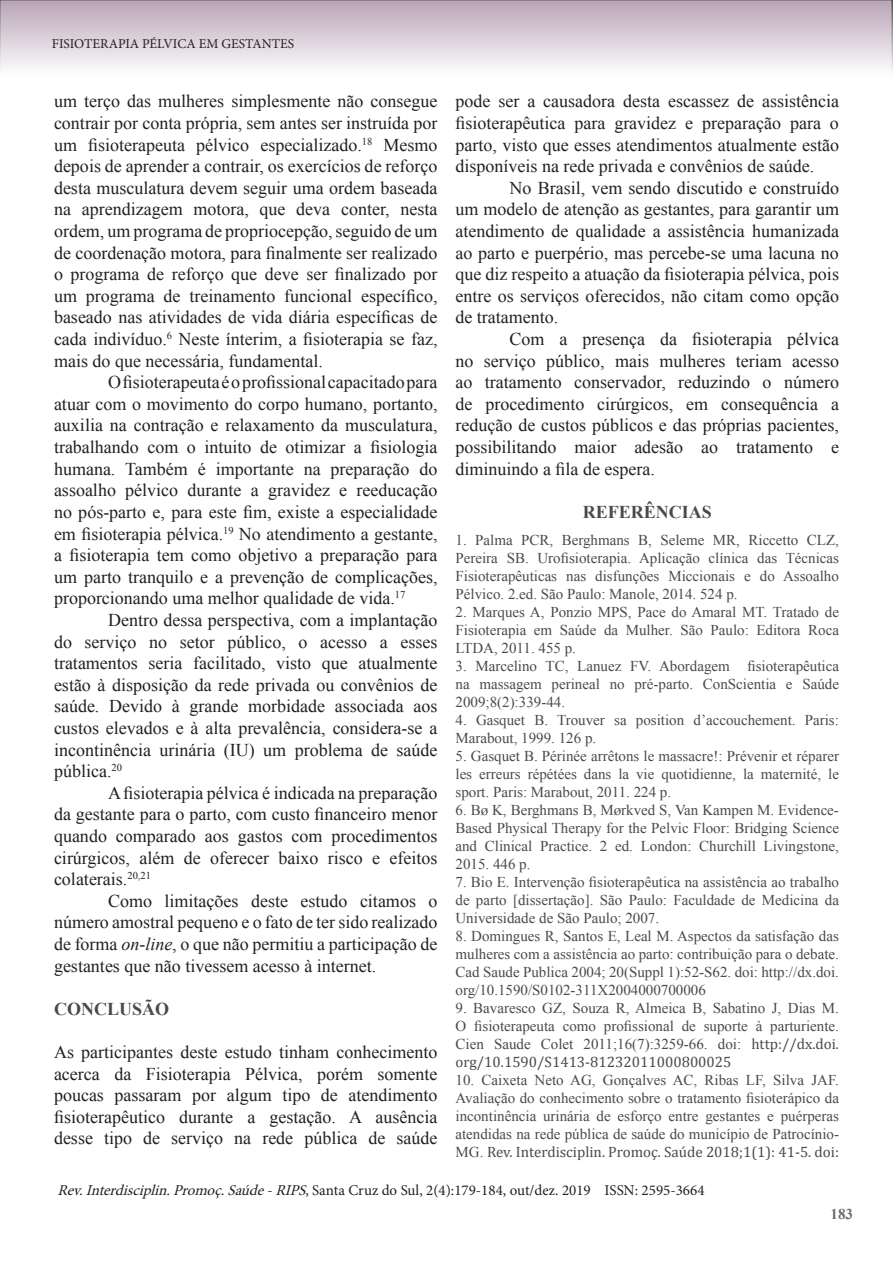
<style>
.page{position:relative;width:893px;height:1263px;background:#fff}
.page>*{position:absolute;margin:0;border:0;box-sizing:border-box;transform-origin:0 0}
.Parágrafo_da_Lista{font:18px/21.6px "Times New Roman";color:#231f20;text-align:justify}
.t1{font:700 18px "Times New Roman";color:#494a4b}
.t2{font:15px/18px "Times New Roman";color:#494a4b;text-align:justify}
.t3{font:15px "Minion Pro";color:#231f20}
.t4{font:700 15px "Times New Roman";color:#6c6d70}
.t5{font:13.5px "Minion Pro";color:#231f20}
.s1{font-style:italic}
.s2{font-family:"Cambria"}
</style>
<div class="page">
<svg style="left:0;top:0;width:893px;height:72px;background:#d8cdd7"></svg>
<p class="t5" style="left:52px;top:35px;width:244px">FISIOTERAPIA PÉLVICA EM GESTANTES</p>
<p class="Parágrafo_da_Lista" style="left:54px;top:90px;width:385px">um terço das mulheres simplesmente não consegue contrair por conta própria, sem antes ser instruída por um fisioterapeuta pélvico especializado.<sup>18</sup> Mesmo depois de aprender a contrair, os exercícios de reforço desta musculatura devem seguir uma ordem baseada na aprendizagem motora, que deva conter, nesta ordem, um programa de propriocepção, seguido de um de coordenação motora, para finalmente ser realizado o programa de reforço que deve ser finalizado por um programa de treinamento funcional específico, baseado nas atividades de vida diária específicas de cada indivíduo.<sup>6</sup> Neste ínterim, a fisioterapia se faz, mais do que necessária, fundamental.</p>
<p class="Parágrafo_da_Lista" style="left:54px;top:371px;width:385px;text-indent:54px">O fisioterapeuta é o profissional capacitado para atuar com o movimento do corpo humano, portanto, auxilia na contração e relaxamento da musculatura, trabalhando com o intuito de otimizar a fisiologia humana. Também é importante na preparação do assoalho pélvico durante a gravidez e reeducação no pós-parto e, para este fim, existe a especialidade em fisioterapia pélvica.<sup>19</sup> No atendimento a gestante, a fisioterapia tem como objetivo a preparação para um parto tranquilo e a prevenção de complicações, proporcionando uma melhor qualidade de vida.<sup>17</sup></p>
<p class="Parágrafo_da_Lista" style="left:54px;top:609px;width:385px;text-indent:54px">Dentro dessa perspectiva, com a implantação do serviço no setor público, o acesso a esses tratamentos seria facilitado, visto que atualmente estão à disposição da rede privada ou convênios de saúde. Devido à grande morbidade associada aos custos elevados e à alta prevalência, considera-se a incontinência urinária (IU) um problema de saúde pública.<sup>20</sup></p>
<p class="Parágrafo_da_Lista" style="left:54px;top:782px;width:385px;text-indent:54px">A fisioterapia pélvica é indicada na preparação da gestante para o parto, com custo financeiro menor quando comparado aos gastos com procedimentos cirúrgicos, além de oferecer baixo risco e efeitos colaterais.<sup>20,21</sup></p>
<p class="Parágrafo_da_Lista" style="left:54px;top:890px;width:385px;text-indent:54px">Como limitações deste estudo citamos o número amostral pequeno e o fato de ter sido realizado de forma <span class="s1">on-line</span>, o que não permitiu a participação de gestantes que não tivessem acesso à internet.</p>
<p class="t1" style="left:54px;top:996px;width:117px">CONCLUSÃO</p>
<p class="Parágrafo_da_Lista" style="left:54px;top:1041px;width:385px">As participantes deste estudo tinham conhecimento acerca da Fisioterapia Pélvica, porém somente poucas passaram por algum tipo de atendimento fisioterapêutico durante a gestação. A ausência desse tipo de serviço na rede pública de saúde</p>
<p class="Parágrafo_da_Lista" style="left:455px;top:90px;width:385px">pode ser a causadora desta escassez de assistência fisioterapêutica para gravidez e preparação para o parto, visto que esses atendimentos atualmente estão disponíveis na rede privada e convênios de saúde.</p>
<p class="Parágrafo_da_Lista" style="left:455px;top:177px;width:385px;text-indent:54px">No Brasil, vem sendo discutido e construído um modelo de atenção as gestantes, para garantir um atendimento de qualidade a assistência humanizada ao parto e puerpério, mas percebe-se uma lacuna no que diz respeito a atuação da fisioterapia pélvica, pois entre os serviços oferecidos, não citam como opção de tratamento.</p>
<p class="Parágrafo_da_Lista" style="left:455px;top:328px;width:385px;text-indent:54px">Com a presença da fisioterapia pélvica no serviço público, mais mulheres teriam acesso ao tratamento conservador, reduzindo o número de procedimento cirúrgicos, em consequência a redução de custos públicos e das próprias pacientes, possibilitando maior adesão ao tratamento e diminuindo a fila de espera.</p>
<p class="t1" style="left:583px;top:499px;width:131px">REFERÊNCIAS</p>
<p class="t2" style="left:455px;top:531px;width:385px">1. Palma PCR, Berghmans B, Seleme MR, Riccetto CLZ, Pereira SB. Urofisioterapia. Aplicação clínica das Técnicas Fisioterapêuticas nas disfunções Miccionais e do Assoalho Pélvico. 2.ed. São Paulo: Manole, 2014. 524 p.</p>
<p class="t2" style="left:455px;top:603px;width:385px">2. Marques A, Ponzio MPS, Pace do Amaral MT. Tratado de Fisioterapia em Saúde da Mulher. São Paulo: Editora Roca LTDA, 2011. 455 p.</p>
<p class="t2" style="left:455px;top:657px;width:385px">3. Marcelino TC, Lanuez FV. Abordagem fisioterapêutica na massagem perineal no pré-parto. ConScientia e Saúde 2009;8(2):339-44.</p>
<p class="t2" style="left:455px;top:711px;width:385px">4. Gasquet B. Trouver sa position d’accouchement. Paris:<br>Marabout, 1999. 126 p.</p>
<p class="t2" style="left:455px;top:747px;width:385px">5. Gasquet B. Périnée arrêtons le massacre!: Prévenir et réparer les erreurs répétées dans la vie quotidienne, la maternité, le sport. Paris: Marabout, 2011. 224 p.</p>
<p class="t2" style="left:455px;top:801px;width:385px">6. Bø K, Berghmans B, Mørkved S, Van Kampen M. Evidence-Based Physical Therapy for the Pelvic Floor: Bridging Science and Clinical Practice. 2 ed. London: Churchill Livingstone, 2015. 446 p.</p>
<p class="t2" style="left:455px;top:873px;width:385px">7. Bio E. Intervenção fisioterapêutica na assistência ao trabalho de parto [dissertação]. São Paulo: Faculdade de Medicina da Universidade de São Paulo; 2007.</p>
<p class="t2" style="left:455px;top:927px;width:385px">8. Domingues R, Santos E, Leal M. Aspectos da satisfação das mulheres com a assistência ao parto: contribuição para o debate.<br>Cad Saude Publica 2004; 20(Suppl 1):52-S62. doi: http://dx.doi. org/10.1590/S0102-311X2004000700006</p>
<p class="t2" style="left:455px;top:999px;width:385px">9. Bavaresco GZ, Souza R, Almeica B, Sabatino J, Dias M.<br>O fisioterapeuta como profissional de suporte à parturiente.<br>Cien Saude Colet 2011;16(7):3259-66. doi: <span class="s2">http://dx.doi. org/10.1590/S1413-81232011000800025</span></p>
<p class="t2" style="left:455px;top:1071px;width:385px">10. Caixeta Neto AG, Gonçalves AC, Ribas LF, Silva JAF.<br>Avaliação do conhecimento sobre o tratamento fisioterápico da incontinência urinária de esforço entre gestantes e puérperas atendidas na rede pública de saúde do município de Patrocínio-MG. <span class="s2">Rev. Interdisciplin. Promoç. Saúde 2018;1(1): 41-5. doi:</span></p>
<p class="t3" style="left:57px;top:1180px;width:649px"><span class="s1">Rev.Interdisciplin.Promoç.Saúde-RIPS</span>, Santa Cruz do Sul, 2(4):179-184, out/dez. 2019 ISSN: 2595-3664</p>
<p class="t4" style="left:831px;top:1204px;width:24px">183</p>
</div>
